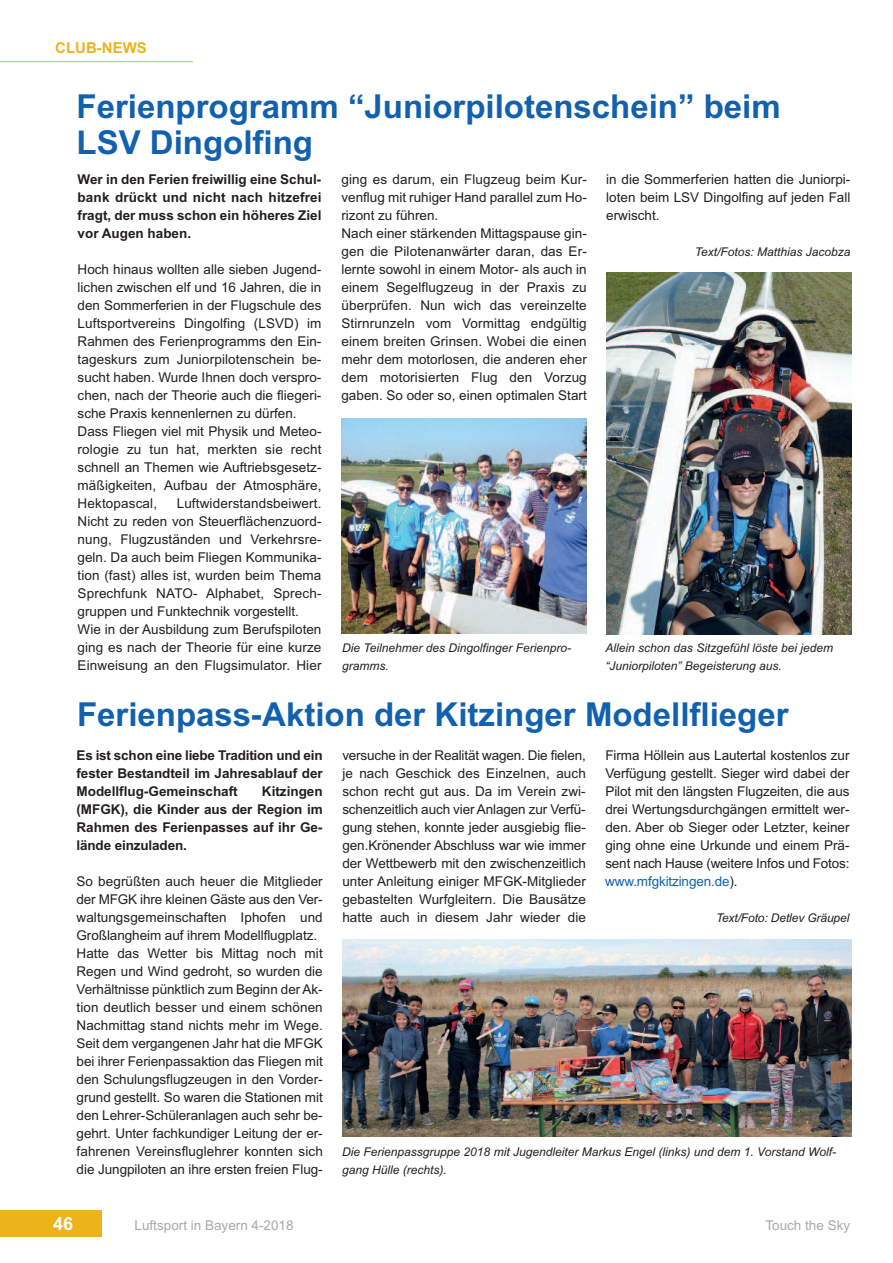
<style>
.page{position:relative;width:893px;height:1263px;background:#fff}
.page>*{position:absolute;margin:0;border:0;box-sizing:border-box;transform-origin:0 0}
.t1{font:700 33px/36.6px "Arial";color:#1161af}
.t2{font:700 18px "Arial";color:#fff}
.t3{font:700 15px "Arial";color:#ecb31c}
.t4{font:13.5px/18px "Arial";color:#231f20}
.t5{font:700 13.5px/18px "Arial";color:#231f20;text-align:justify}
.t6{font:13.5px "Arial";color:#a8a9ad}
.t7{font:italic 12px/18px "Arial";color:#231f20}
.s1{color:#1161af}
</style>
<div class="page">
<div style="left:0;top:1211px;width:101px;height:26px;background:#ecb31c"></div>
<hr style="left:0;top:61px;width:193px;height:1px;background:#ecb31c">
<img style="left:606px;top:273px;width:246px;height:361px">
<img style="left:342px;top:939px;width:510px;height:198px">
<img style="left:341px;top:418px;width:245px;height:215px">
<p class="t3" style="left:55px;top:39px;width:93px">CLUB-NEWS</p>
<h1 class="t1" style="left:77px;top:88px;width:706px">Ferienprogramm “Juniorpilotenschein” beim<br>LSV Dingolfing</h1>
<p class="t5" style="left:78px;top:170px;width:245px">Wer in den Ferien freiwillig eine Schul&shy;bank drückt und nicht nach hitzefrei fragt, der muss schon ein höheres Ziel vor Augen haben.</p>
<p class="t4" style="left:78px;top:260px;width:245px">Hoch hinaus wollten alle sieben Jugend&shy;lichen zwischen elf und 16 Jahren, die in den Sommerferien in der Flugschule des Luftsportvereins Dingolfing (LSVD) im Rahmen des Ferienprogramms den Ein&shy;tageskurs zum Juniorpilotenschein be&shy;sucht haben. Wurde Ihnen doch verspro&shy;chen, nach der Theorie auch die fliegeri&shy;sche Praxis kennenlernen zu dürfen.<br>Dass Fliegen viel mit Physik und Meteo&shy;rologie zu tun hat, merkten sie recht schnell an Themen wie Auftriebsgesetz&shy;mäßigkeiten, Aufbau der Atmosphäre, Hektopascal,</p>
<p class="t4" style="left:78px;top:494px;width:245px;text-indent:99px">Luftwiderstandsbeiwert.<br>Nicht zu reden von Steuerflächenzuord&shy;nung, Flugzuständen und Verkehrsre&shy;geln. Da auch beim Fliegen Kommunika&shy;tion (fast) alles ist, wurden beim Thema Sprechfunk NATO- Alphabet, Sprech&shy;gruppen und Funktechnik vorgestellt.<br>Wie in der Ausbildung zum Berufspiloten ging es nach der Theorie für eine kurze Einweisung an den Flugsimulator. Hier</p>
<p class="t4" style="left:341px;top:170px;width:247px">ging es darum, ein Flugzeug beim Kur&shy;venflug mit ruhiger Hand parallel zum Ho&shy;rizont zu führen.<br>Nach einer stärkenden Mittagspause gin&shy;gen die Pilotenanwärter daran, das Er&shy;lernte sowohl in einem Motor- als auch in einem Segelflugzeug in der Praxis zu überprüfen. Nun wich das vereinzelte Stirnrunzeln vom Vormittag endgültig einem breiten Grinsen. Wobei die einen mehr dem motorlosen, die anderen eher dem motorisierten Flug den Vorzug gaben. So oder so, einen optimalen Start</p>
<p class="t4" style="left:606px;top:170px;width:246px;text-align:justify">in die Sommerferien hatten die Juniorpi&shy;loten beim LSV Dingolfing auf jeden Fall erwischt.</p>
<p class="t7" style="left:695px;top:243px;width:157px">Text/Fotos: Matthias Jacobza</p>
<p class="t7" style="left:342px;top:639px;width:230px">Die Teilnehmer des Dingolfinger Ferienpro&shy;gramms.</p>
<p class="t7" style="left:606px;top:639px;width:229px">Allein schon das Sitzgefühl löste bei jedem “Juniorpiloten” Begeisterung aus.</p>
<h1 class="t1" style="left:77px;top:696px;width:713px">Ferienpass-Aktion der Kitzinger Modellflieger</h1>
<p class="t5" style="left:77px;top:746px;width:248px">Es ist schon eine liebe Tradition und ein fester Bestandteil im Jahresablauf der Modellflug-Gemeinschaft</p>
<p class="t5" style="left:77px;top:782px;width:248px;text-indent:185px">Kitzingen (MFGK), die Kinder aus der Region im Rahmen des Ferienpasses auf ihr Ge&shy;lände einzuladen.</p>
<p class="t4" style="left:77px;top:872px;width:248px">So begrüßten auch heuer die Mitglieder der MFGK ihre kleinen Gäste aus den Ver&shy;waltungsgemeinschaften Iphofen und Großlangheim auf ihrem Modellflugplatz.<br>Hatte das Wetter bis Mittag noch mit Regen und Wind gedroht, so wurden die Verhältnisse pünktlich zum Beginn der Ak&shy;tion deutlich besser und einem schönen Nachmittag stand nichts mehr im Wege.<br>Seit dem vergangenen Jahr hat die MFGK bei ihrer Ferienpassaktion das Fliegen mit den Schulungsflugzeugen in den Vorder&shy;grund gestellt. So waren die Stationen mit den Lehrer-Schüleranlagen auch sehr be&shy;gehrt. Unter fachkundiger Leitung der er&shy;fahrenen Vereinsfluglehrer konnten sich die Jungpiloten an ihre ersten freien Flug-</p>
<p class="t4" style="left:342px;top:746px;width:245px;text-align:justify">versuche in der Realität wagen. Die fielen, je nach Geschick des Einzelnen, auch schon recht gut aus. Da im Verein zwi&shy;schenzeitlich auch vier Anlagen zur Verfü&shy;gung stehen, konnte jeder ausgiebig flie&shy;gen.Krönender Abschluss war wie immer der Wettbewerb mit den zwischenzeitlich unter Anleitung einiger MFGK-Mitglieder gebastelten Wurfgleitern. Die Bausätze hatte auch in diesem Jahr wieder die</p>
<p class="t4" style="left:605px;top:746px;width:246px;text-align:justify">Firma Höllein aus Lautertal kostenlos zur Verfügung gestellt. Sieger wird dabei der Pilot mit den längsten Flugzeiten, die aus drei Wertungsdurchgängen ermittelt wer&shy;den. Aber ob Sieger oder Letzter, keiner ging ohne eine Urkunde und einem Prä&shy;sent nach Hause (weitere Infos und Fotos: <span class="s1">www.mfgkitzingen.de</span>).</p>
<p class="t7" style="left:716px;top:909px;width:135px">Text/Foto: Detlev Gräupel</p>
<p class="t7" style="left:342px;top:1143px;width:495px">Die Ferienpassgruppe 2018 mit Jugendleiter Markus Engel (links) und dem 1. Vorstand Wolf&shy;gang Hülle (rechts).</p>
<h2 class="t2" style="left:53px;top:1213px;width:22px">46</h2>
<p class="t6" style="left:135px;top:1217px;width:161px">Luftsport in Bayern 4-2018</p>
<p class="t6" style="left:765px;top:1217px;width:86px">Touch the Sky</p>
</div>
